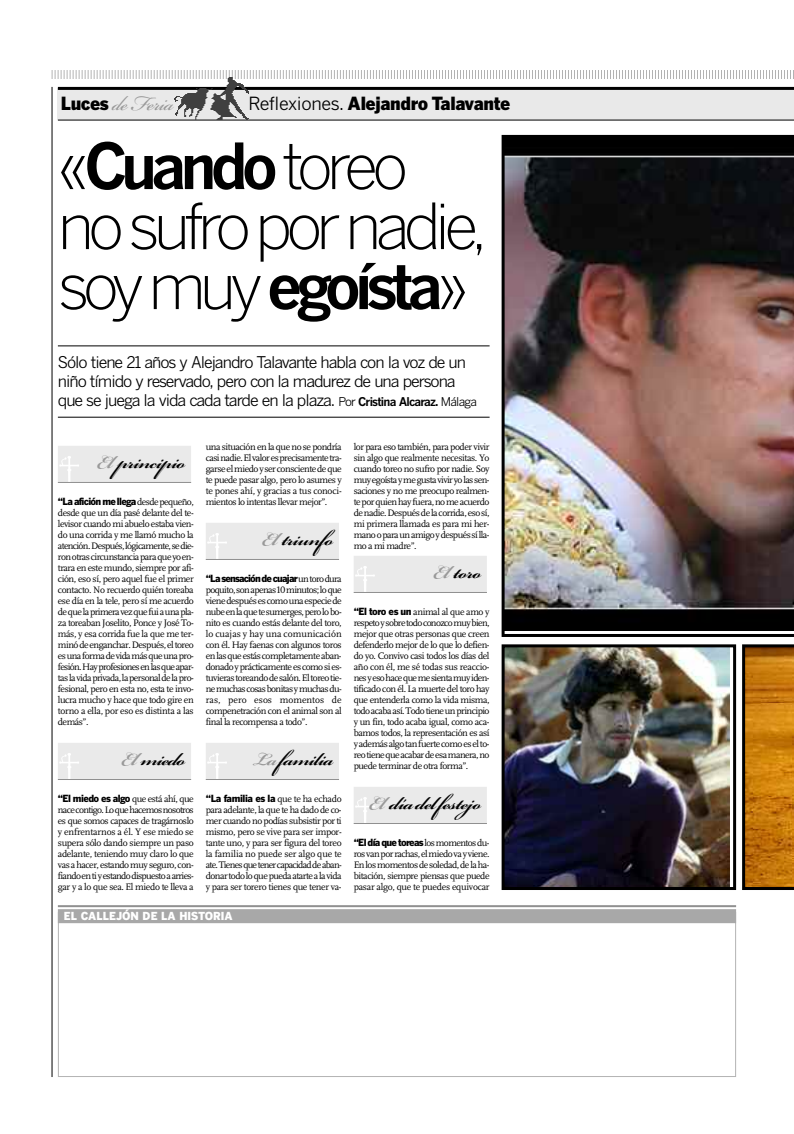
<style>
.page{position:relative;width:794px;height:1134px;background:#fff}
.page>*{position:absolute;margin:0;border:0;box-sizing:border-box;transform-origin:0 0}
.t1{font:300 63px/60px "Benton Gothic";letter-spacing:-.095em;color:#000}
.t2{font:32px "Bickham Script Pro";letter-spacing:-.015em;color:#999}
.t3{font:700 27px "Bickham Script Pro";letter-spacing:-.02em;color:#000}
.t4{font:900 18px "Benton Gothic";letter-spacing:-.02em;color:#000}
.t5{font:16px/19.2px "Benton Gothic";letter-spacing:-.065em;color:#000}
.t6{font:900 11px "Benton Gothic";color:#fff}
.t7{font:9.8px/11px "Clarin Normal";letter-spacing:-.045em;color:#000;text-align:justify}
.t8{font:800 9.8px "Benton Gothic";letter-spacing:-.07em;color:#000}
.t9{font:800 9.8px "Benton Gothic";letter-spacing:-.04em;color:#000}
.s1{font-family:"Benton Gothic";font-weight:900;font-size:18px;color:#000}
.s2{font-weight:400}
.s3{font-weight:700}
.s4{font-size:12px}
.s5{font-weight:700;font-size:12px}
.s6{color:#999}
.s7{font-family:"Clarin Normal";font-weight:400}
.s8{font-family:"Benton Gothic";font-weight:800}
</style>
<div class="page">
<svg style="left:52px;top:70px;width:742px;height:9px"></svg>
<div style="left:58px;top:89px;width:736px;height:31px;background:#e9e9e9"></div>
<hr style="left:58px;top:87px;width:736px;height:3px;background:#000">
<hr style="left:58px;top:120px;width:736px;height:1px;background:#000">
<img style="left:175px;top:77px;width:73px;height:43px">
<hr style="left:52px;top:87px;width:1px;height:990px;background:#000">
<hr style="left:58px;top:905px;width:678px;height:2px;background:#909090">
<div style="left:58px;top:909px;width:678px;height:14px;background:#a8a8a8"></div>
<hr style="left:58px;top:346px;width:431px;height:1px;background:#000">
<hr style="left:58px;top:417px;width:431px;height:1px;background:#000">
<div style="left:58px;top:743px;width:133px;height:36px;background:#eaeaea"></div>
<hr style="left:58px;top:779px;width:133px;height:1px;background:#909090">
<div style="left:58px;top:446px;width:133px;height:36px;background:#eaeaea"></div>
<hr style="left:58px;top:482px;width:133px;height:1px;background:#909090">
<div style="left:206px;top:743px;width:133px;height:36px;background:#eaeaea"></div>
<hr style="left:206px;top:779px;width:133px;height:1px;background:#909090">
<div style="left:206px;top:523px;width:133px;height:36px;background:#eaeaea"></div>
<hr style="left:206px;top:559px;width:133px;height:1px;background:#909090">
<div style="left:354px;top:556px;width:133px;height:36px;background:#eaeaea"></div>
<hr style="left:354px;top:592px;width:133px;height:1px;background:#909090">
<div style="left:354px;top:787px;width:133px;height:36px;background:#eaeaea"></div>
<hr style="left:354px;top:823px;width:133px;height:1px;background:#909090">
<img style="left:501px;top:135px;width:293px;height:502px">
<img style="left:505px;top:648px;width:224px;height:238px">
<div style="left:501px;top:644px;width:235px;height:246px;border:3px solid #000"></div>
<svg style="left:742px;top:644px;width:52px;height:246px;background:#b56f0d"></svg>
<h2 class="t2" style="left:61px;top:80px;width:114px"><span class="s1">Luces</span> deFeria</h2>
<h3 class="t4" style="left:248px;top:94px;width:264px"><span class="s2">Reflexiones.</span> Alejandro Talavante</h3>
<h1 class="t1" style="left:58px;top:137px;width:431px">«<span class="s3">Cuando</span> toreo no sufro por nadie, soy muy <span class="s3">egoísta</span>»</h1>
<h3 class="t5" style="left:58px;top:352px;width:420px">Sólo tiene 21 años y Alejandro Talavante habla con la voz de un niño tímido y reservado, pero con la madurez de una persona que se juega la vida cada tarde en la plaza. <span class="s4">Por</span> <span class="s5">Cristina Alcaraz.</span> <span class="s4">Málaga</span></h3>
<h3 class="t3" style="left:97px;top:443px;width:90px"><span class="s6">El</span> principio</h3>
<p class="t8" style="left:58px;top:496px;width:137px">“La afición me llega<span class="s7">desdepequeño,</span></p>
<p class="t7" style="left:58px;top:507px;width:137px">desde que un día pasé delante del te&shy;levisor cuando mi abuelo estaba vien&shy;do una corrida y me llamó mucho la atención.Después,lógicamente,sedie&shy;ronotrascircunstanciaparaqueyoen&shy;trara en este mundo, siempre por afi&shy;ción, eso sí, pero aquel fue el primer contacto. No recuerdo quién toreaba ese día en la tele, pero sí me acuerdo dequelaprimeravezquefuiaunapla&shy;za toreaban Joselito, Ponce y José To&shy;más, y esa corrida fue la que me ter&shy;minódeenganchar.Después,eltoreo esunaformadevidamásqueunapro&shy;fesión.Hayprofesionesenlasqueapar&shy;taslavidaprivada,lapersonaldelapro&shy;fesional, pero en esta no, esta te invo&shy;lucra mucho y hace que todo gire en torno a ella, por eso es distinta a las demás”.</p>
<h3 class="t3" style="left:121px;top:740px;width:66px"><span class="s6">El</span>miedo</h3>
<p class="t8" style="left:58px;top:793px;width:137px">“El miedo es algo <span class="s7">que está ahí, que</span></p>
<p class="t7" style="left:58px;top:804px;width:137px">nacecontigo.Loquehacemosnosotros es que somos capaces de tragárnoslo y enfrentarnos a él. Y ese miedo se supera sólo dando siempre un paso adelante, teniendo muy claro lo que vasahacer,estandomuyseguro,con&shy;fiandoentiyestandodispuestoaarries&shy;gar y a lo que sea. El miedo te lleva a</p>
<p class="t7" style="left:206px;top:441px;width:137px">una situación en la que no se pondría casinadie.Elvaloresprecisamentetra&shy;garseelmiedoyserconscientedeque te puede pasar algo, pero lo asumes y te pones ahí, y gracias a tus conoci&shy;mientos lo intentas llevar mejor”.</p>
<h3 class="t3" style="left:261px;top:520px;width:83px"><span class="s6">El</span> triunfo</h3>
<p class="t8" style="left:206px;top:573px;width:137px">“La sensación de cuajar<span class="s7">untorodura</span></p>
<p class="t7" style="left:206px;top:584px;width:137px">poquito,sonapenas10minutos;loque vienedespuésescomounaespeciede nubeenlaquetesumerges,perolobo&shy;nito es cuando estás delante del toro, lo cuajas y hay una comunicación con él. Hay faenas con algunos toros enlasqueestáscompletamenteaban&shy;donadoyprácticamenteescomosies&shy;tuvierastoreandodesalón.Eltoreotie&shy;nemuchascosasbonitasymuchasdu&shy;ras, pero esos momentos de compenetración con el animal son al final la recompensa a todo”.</p>
<h3 class="t3" style="left:252px;top:740px;width:83px"><span class="s6">La</span>familia</h3>
<p class="t9" style="left:206px;top:793px;width:137px">“La familia es la <span class="s7">que te ha echado</span></p>
<p class="t7" style="left:206px;top:804px;width:137px">para adelante, la que te ha dado de co&shy;mer cuando no podías subsistir por ti mismo, pero se vive para ser impor&shy;tante uno, y para ser figura del toreo la familia no puede ser algo que te ate.Tienesquetenercapacidaddeaban&shy;donartodoloquepuedaatartealavida y para ser torero tienes que tener va-</p>
<p class="t6" style="left:64px;top:910px;width:170px">EL CALLEJÓN DE LA HISTORIA</p>
<p class="t7" style="left:354px;top:441px;width:137px">lor para eso también, para poder vivir sin algo que realmente necesitas. Yo cuando toreo no sufro por nadie. Soy muyegoístaymegustaviviryolassen&shy;saciones y no me preocupo realmen&shy;teporquienhayfuera,nomeacuerdo denadie.Despuésdelacorrida,esosí, mi primera llamada es para mi her&shy;manooparaunamigoydespuéssílla&shy;mo a mi madre”.</p>
<h3 class="t3" style="left:433px;top:553px;width:50px"><span class="s6">El</span> toro</h3>
<p class="t7" style="left:354px;top:606px;width:137px"><span class="s8">“El toro es un</span> animal al que amo y respetoysobretodoconozcomuybien, mejor que otras personas que creen defenderlo mejor de lo que lo defien&shy;do yo. Convivo casi todos los días del año con él, me sé todas sus reaccio&shy;nesyesohacequemesientamuyiden&shy;tificado con él. La muerte del toro hay que entenderla como la vida misma, todoacabaasí.Todotieneunprincipio y un fin, todo acaba igual, como aca&shy;bamos todos, la representación es así yademásalgotanfuertecomoeselto&shy;reotienequeacabardeesamanera,no puede terminar de otra forma”.</p>
<h3 class="t3" style="left:368px;top:784px;width:120px"><span class="s6">El</span> díadelfestejo</h3>
<p class="t8" style="left:354px;top:837px;width:137px">“Eldíaquetoreas<span class="s7">losmomentosdu-</span></p>
<p class="t7" style="left:354px;top:848px;width:137px">rosvanporrachas,elmiedovayviene.<br>Enlosmomentosdesoledad,delaha&shy;bitación, siempre piensas que puede pasar algo, que te puedes equivocar</p>
</div>
